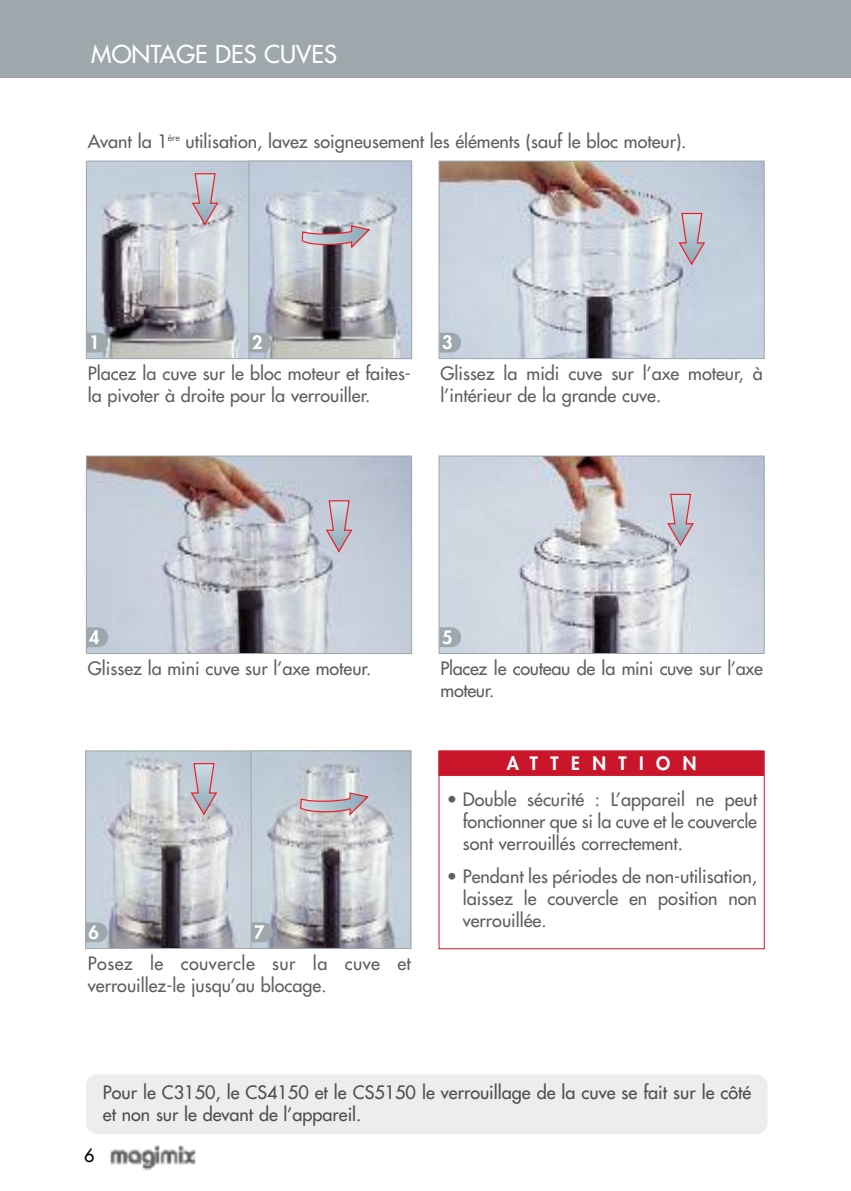
<style>
.page{position:relative;width:851px;height:1191px;background:#fff}
.page>*{position:absolute;margin:0;border:0;box-sizing:border-box;transform-origin:0 0}
.t1{font:24px "Futura";color:#fff}
.t2{font:18px/22px "Futura";color:#5f5f5f}
.t3{font:18px/22px "Futura";color:#4d4d4d}
.t4{font:800 18px "Futura";letter-spacing:.695em;color:#fff}
.t5{font:18px "Futura";color:#000}
</style>
<div class="page">
<div style="left:0;top:0;width:850px;height:78px;background:#9ea8ac"></div>
<img style="left:110px;top:1145px;width:86px;height:26px">
<img style="left:88px;top:163px;width:160px;height:194px">
<img style="left:250px;top:163px;width:160px;height:194px">
<div style="left:248px;top:161px;width:164px;height:198px;border:1px solid #9ea8ac"></div>
<img style="left:440px;top:163px;width:322px;height:194px">
<div style="left:438px;top:161px;width:326px;height:198px;border:1px solid #9ea8ac"></div>
<img style="left:88px;top:457px;width:322px;height:195px">
<div style="left:86px;top:455px;width:326px;height:199px;border:1px solid #9ea8ac"></div>
<img style="left:87px;top:752px;width:164px;height:195px">
<img style="left:253px;top:752px;width:156px;height:195px">
<div style="left:251px;top:750px;width:160px;height:199px;border:1px solid #9ea8ac"></div>
<img style="left:440px;top:457px;width:322px;height:195px">
<div style="left:438px;top:455px;width:326px;height:199px;border:1px solid #9ea8ac"></div>
<svg style="left:192px;top:173px;width:27px;height:54px"></svg>
<svg style="left:678px;top:213px;width:28px;height:53px"></svg>
<svg style="left:667px;top:494px;width:27px;height:53px"></svg>
<svg style="left:301px;top:224px;width:69px;height:26px;background:#b4a6af"></svg>
<svg style="left:299px;top:791px;width:70px;height:26px;background:#c4b7be"></svg>
<svg style="left:86px;top:333px;width:22px;height:19px"></svg>
<svg style="left:86px;top:627px;width:22px;height:20px"></svg>
<svg style="left:86px;top:922px;width:21px;height:20px"></svg>
<svg style="left:251px;top:922px;width:22px;height:20px"></svg>
<svg style="left:439px;top:627px;width:22px;height:20px"></svg>
<svg style="left:249px;top:333px;width:22px;height:19px"></svg>
<svg style="left:439px;top:333px;width:22px;height:19px"></svg>
<div style="left:438px;top:750px;width:326px;height:199px;border:1px solid #ca162b"></div>
<div style="left:439px;top:751px;width:324px;height:24px;background:#ca162b"></div>
<div style="left:438px;top:750px;width:326px;height:26px;border:1px solid #ca162b"></div>
<svg style="left:326px;top:500px;width:27px;height:54px"></svg>
<svg style="left:190px;top:763px;width:28px;height:53px"></svg>
<div style="left:86px;top:1074px;width:681px;height:60px;background:#eceeee;border-radius:11px"></div>
<h1 class="t1" style="left:91px;top:42px;width:247px">MONTAGE DES CUVES</h1>
<p class="t2" style="left:88px;top:132px;width:600px">Avant la 1<sup>ère</sup> utilisation, lavez soigneusement les éléments (sauf le bloc moteur).</p>
<p class="t4" style="left:89px;top:334px;width:12px">1</p>
<p class="t4" style="left:252px;top:334px;width:12px">2</p>
<p class="t4" style="left:442px;top:334px;width:12px">3</p>
<p class="t2" style="left:88px;top:364px;width:324px">Placez la cuve sur le bloc moteur et faites&shy;la pivoter à droite pour la verrouiller.</p>
<p class="t2" style="left:440px;top:364px;width:324px">Glissez la midi cuve sur l’axe moteur, à l’intérieur de la grande cuve.</p>
<p class="t4" style="left:89px;top:628px;width:12px">4</p>
<p class="t4" style="left:442px;top:628px;width:12px">5</p>
<p class="t2" style="left:88px;top:658px;width:285px">Glissez la mini cuve sur l’axe moteur.</p>
<p class="t2" style="left:440px;top:658px;width:324px">Placez le couteau de la mini cuve sur l’axe moteur.</p>
<p class="t4" style="left:89px;top:923px;width:12px">6</p>
<p class="t4" style="left:254px;top:923px;width:12px">7</p>
<p class="t2" style="left:88px;top:953px;width:324px">Posez le couvercle sur la cuve et verrouillez-le jusqu’au blocage.</p>
<p class="t4" style="left:506px;top:754px;width:191px">ATTENTION</p>
<p class="t2" style="left:463px;top:789px;width:295px;text-align:justify;text-indent:-16px">• Double sécurité : L’appareil ne peut fonctionner que si la cuve et le couvercle sont verrouillés correctement.</p>
<p class="t2" style="left:463px;top:867px;width:295px;text-align:justify;text-indent:-16px">• Pendant les périodes de non-utilisation, laissez le couvercle en position non verrouillée.</p>
<p class="t5" style="left:84px;top:1146px;width:12px">6</p>
<p class="t3" style="left:103px;top:1082px;width:649px">Pour le C3150, le CS4150 et le CS5150 le verrouillage de la cuve se fait sur le côté et non sur le devant de l’appareil.</p>
</div>
